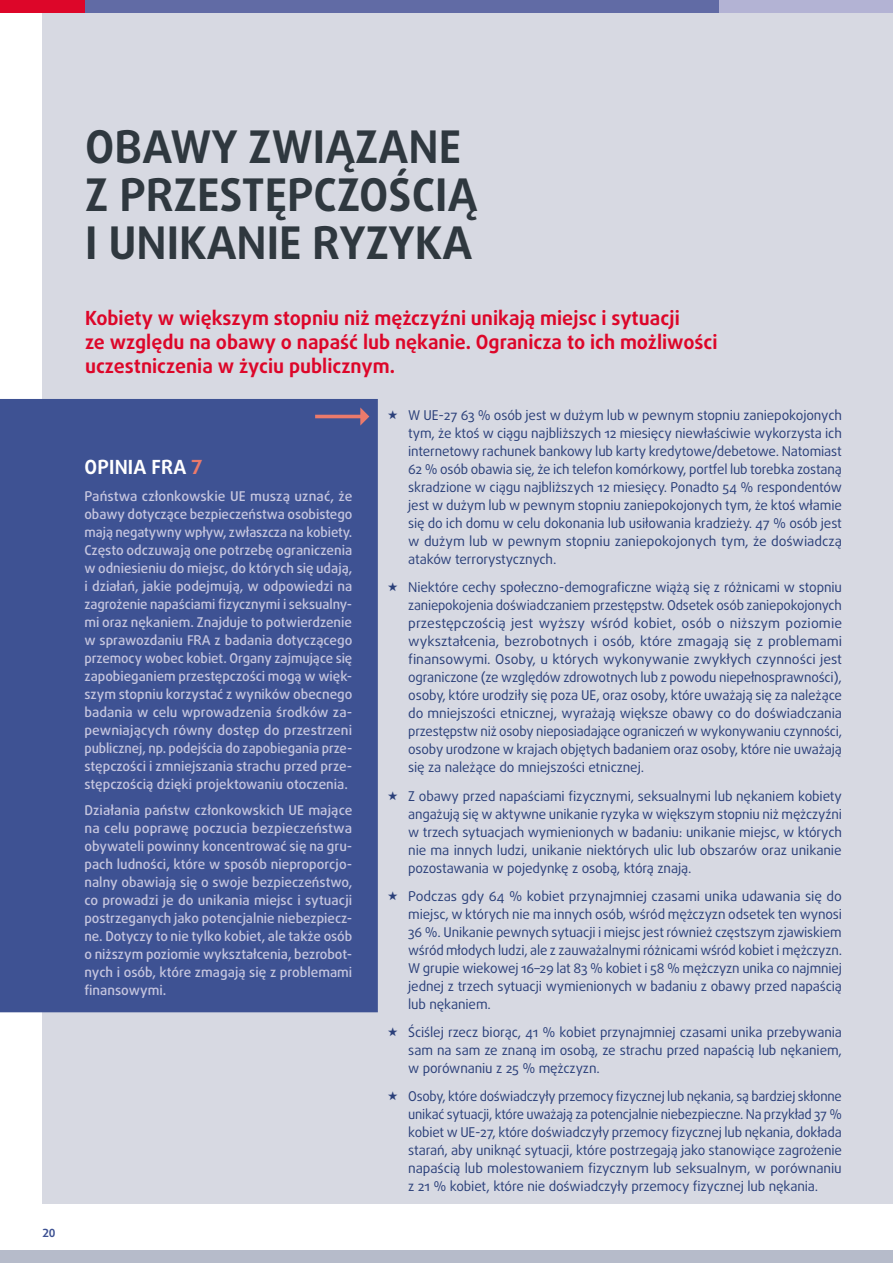
<style>
.page{position:relative;width:893px;height:1263px;background:#fff}
.page>*{position:absolute;margin:0;border:0;box-sizing:border-box;transform-origin:0 0}
.title_1{font:700 45px/48px "Daxline Pro";color:#2f383f}
.title_2{font:700 19.5px/24px "Daxline Pro";color:#dd0629}
.opinion_title{font:700 19.5px "Daxline Pro";letter-spacing:.01em;color:#fff}
.t1{font:13.5px/18px "Daxline Pro";letter-spacing:-.01em;color:#2a3f79;text-align:justify}
.opinion_body{font:500 13.5px/18px "Daxline Pro";color:#c6c6df;text-align:justify}
.t2{font:700 11.25px "Daxline Pro";color:#3e5293}
.s1{color:#eb7a6b}
</style>
<div class="page">
<div style="left:43px;top:0;width:850px;height:1204px;background:#d7d9e2"></div>
<div style="left:0;top:399px;width:378px;height:613px;background:#3e5293"></div>
<svg style="left:315px;top:407px;width:54px;height:19px"></svg>
<div style="left:0;top:1250px;width:893px;height:13px;background:#b6bbca"></div>
<div style="left:393px;top:0;width:500px;height:13px;background:#b3b3d4"></div>
<div style="left:85px;top:0;width:634px;height:13px;background:#616ba5"></div>
<div style="left:0;top:0;width:85px;height:13px;background:#dd0629"></div>
<p class="t2" style="left:43px;top:1225px;width:15px">20</p>
<p class="title_1" style="left:85px;top:123px;width:394px">OBAWY ZWIĄZANE<br>Z PRZESTĘPCZOŚCIĄ<br>I UNIKANIE RYZYKA</p>
<p class="title_2" style="left:85px;top:306px;width:634px">Kobiety w większym stopniu niż mężczyźni unikają miejsc i sytuacji<br>ze względu na obawy o napaść lub nękanie. Ogranicza to ich możliwości uczestniczenia w życiu publicznym.</p>
<p class="t1" style="left:408px;top:406px;width:435px">W UE-27 63 % osób jest w dużym lub w pewnym stopniu zaniepokojonych tym, że ktoś w ciągu najbliższych 12 miesięcy niewłaściwie wykorzysta ich internetowy rachunek bankowy lub karty kredytowe/debetowe. Natomiast 62 % osób obawia się, że ich telefon komórkowy, portfel lub torebka zostaną skradzione w ciągu najbliższych 12 miesięcy. Ponadto 54 % respondentów jest w dużym lub w pewnym stopniu zaniepokojonych tym, że ktoś włamie się do ich domu w celu dokonania lub usiłowania kradzieży. 47 % osób jest w dużym lub w pewnym stopniu zaniepokojonych tym, że doświadczą ataków terrorystycznych.</p>
<p class="t1" style="left:408px;top:579px;width:435px">Niektóre cechy społeczno-demograficzne wiążą się z różnicami w stopniu zaniepokojenia doświadczaniem przestępstw. Odsetek osób zaniepokojonych przestępczością jest wyższy wśród kobiet, osób o niższym poziomie wykształcenia, bezrobotnych i osób, które zmagają się z problemami finansowymi. Osoby, u których wykonywanie zwykłych czynności jest ograniczone (ze względów zdrowotnych lub z powodu niepełnosprawności), osoby, które urodziły się poza UE, oraz osoby, które uważają się za należące do mniejszości etnicznej, wyrażają większe obawy co do doświadczania przestępstw niż osoby nieposiadające ograniczeń w wykonywaniu czynności, osoby urodzone w krajach objętych badaniem oraz osoby, które nie uważają się za należące do mniejszości etnicznej.</p>
<p class="t1" style="left:408px;top:787px;width:435px">Z obawy przed napaściami fizycznymi, seksualnymi lub nękaniem kobiety angażują się w aktywne unikanie ryzyka w większym stopniu niż mężczyźni w trzech sytuacjach wymienionych w badaniu: unikanie miejsc, w których nie ma innych ludzi, unikanie niektórych ulic lub obszarów oraz unikanie pozostawania w pojedynkę z osobą, którą znają.</p>
<p class="t1" style="left:408px;top:887px;width:435px">Podczas gdy 64 % kobiet przynajmniej czasami unika udawania się do miejsc, w których nie ma innych osób, wśród mężczyzn odsetek ten wynosi 36 %. Unikanie pewnych sytuacji i miejsc jest również częstszym zjawiskiem wśród młodych ludzi, ale z zauważalnymi różnicami wśród kobiet i mężczyzn.<br>W grupie wiekowej 16–29 lat 83 % kobiet i 58 % mężczyzn unika co najmniej jednej z trzech sytuacji wymienionych w badaniu z obawy przed napaścią lub nękaniem.</p>
<p class="t1" style="left:408px;top:1023px;width:435px">Ściślej rzecz biorąc, 41 % kobiet przynajmniej czasami unika przebywania sam na sam ze znaną im osobą, ze strachu przed napaścią lub nękaniem, w porównaniu z 25 % mężczyzn.</p>
<p class="t1" style="left:408px;top:1087px;width:436px">Osoby, które doświadczyły przemocy fizycznej lub nękania, są bardziej skłonne unikać sytuacji, które uważają za potencjalnie niebezpieczne. Na przykład 37 % kobiet w UE-27, które doświadczyły przemocy fizycznej lub nękania, dokłada starań, aby uniknąć sytuacji, które postrzegają jako stanowiące zagrożenie napaścią lub molestowaniem fizycznym lub seksualnym, w porównaniu z 21 % kobiet, które nie doświadczyły przemocy fizycznej lub nękania.</p>
<p class="opinion_title" style="left:85px;top:454px;width:119px">OPINIA FRA <span class="s1">7</span></p>
<p class="opinion_body" style="left:84px;top:487px;width:269px">Państwa członkowskie UE muszą uznać, że obawy dotyczące bezpieczeństwa osobistego mają negatywny wpływ, zwłaszcza na kobiety.<br>Często odczuwają one potrzebę ograniczenia w odniesieniu do miejsc, do których się udają, i działań, jakie podejmują, w odpowiedzi na zagrożenie napaściami fizycznymi i seksualny&shy;mi oraz nękaniem. Znajduje to potwierdzenie w sprawozdaniu FRA z badania dotyczącego przemocy wobec kobiet. Organy zajmujące się zapobieganiem przestępczości mogą w więk&shy;szym stopniu korzystać z wyników obecnego badania w celu wprowadzenia środków za&shy;pewniających równy dostęp do przestrzeni publicznej, np. podejścia do zapobiegania prze&shy;stępczości i zmniejszania strachu przed prze&shy;stępczością dzięki projektowaniu otoczenia.</p>
<p class="opinion_body" style="left:84px;top:801px;width:269px">Działania państw członkowskich UE mające na celu poprawę poczucia bezpieczeństwa obywateli powinny koncentrować się na gru&shy;pach ludności, które w sposób nieproporcjo&shy;nalny obawiają się o swoje bezpieczeństwo, co prowadzi je do unikania miejsc i sytuacji postrzeganych jako potencjalnie niebezpiecz&shy;ne. Dotyczy to nie tylko kobiet, ale także osób o niższym poziomie wykształcenia, bezrobot&shy;nych i osób, które zmagają się z problemami finansowymi.</p>
</div>
